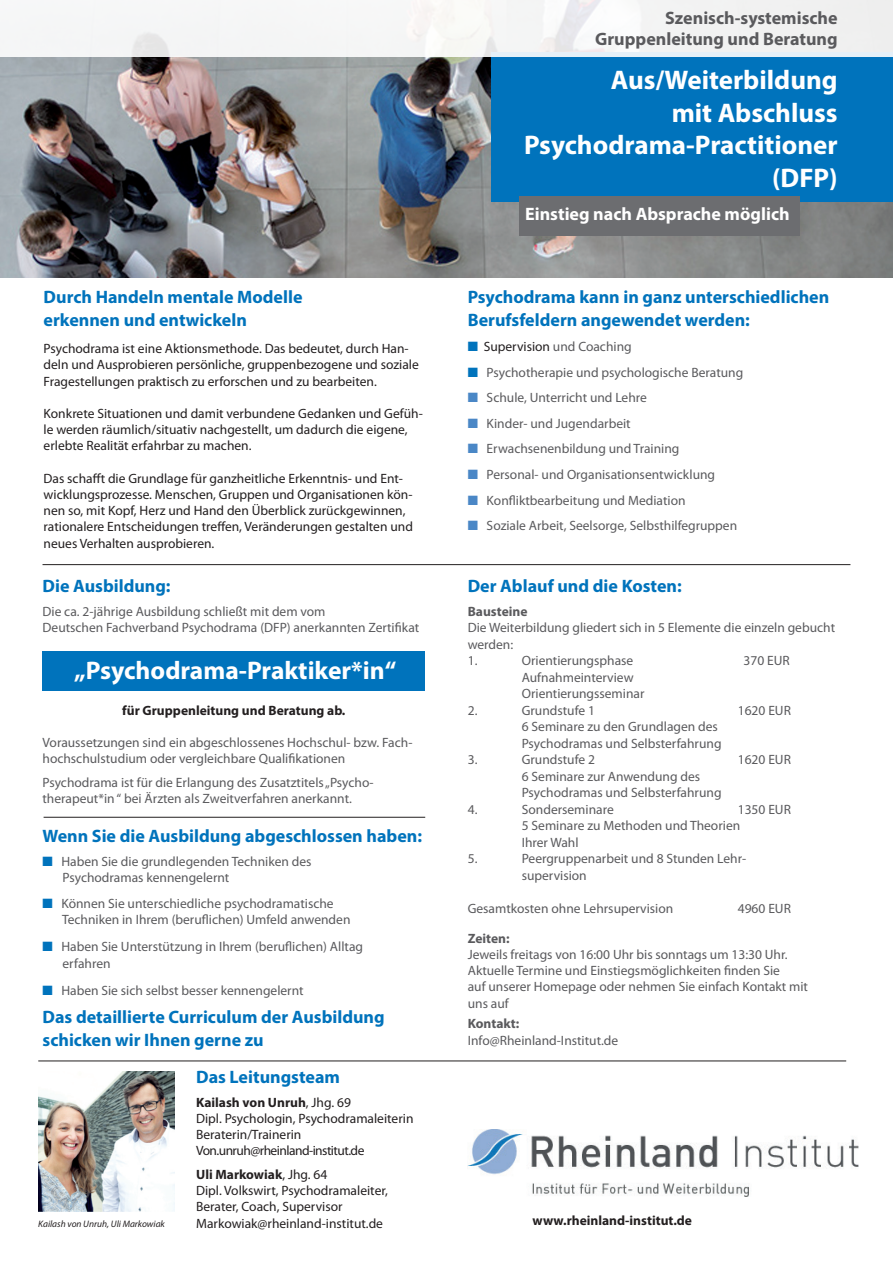
<style>
.page{position:relative;width:893px;height:1263px;background:#fff}
.page>*{position:absolute;margin:0;border:0;box-sizing:border-box;transform-origin:0 0}
.t1{font:700 27px/32.4px "Myriad Pro";color:#fff;text-align:right}
.t2{font:700 25.5px "Myriad Pro";color:#fff}
.t3{font:700 18px/22.5px "Myriad Pro";color:#0073bc}
.t4{font:700 18px/21px "Myriad Pro";color:#5a5a5d;text-align:right}
.t5{font:700 18px "Myriad Pro";color:#fff}
.t6{font:13.5px/16.5px "Myriad Pro";color:#5a5a5d}
.t7{font:13.5px/16.2px "Myriad Pro";color:#231f20}
.t8{font:700 13.5px "Myriad Pro";color:#231f20}
.t9{font:700 13.5px "Myriad Pro";color:#5a5a5d}
.t10{font:italic 9.45px "Myriad Pro";color:#231f20}
.s1{color:#0073bc}
.s2{color:#5a5a5d}
.s3{color:#4a87c6}
.s4{font-weight:700}
</style>
<div class="page">
<img style="left:0;top:56px;width:893px;height:221px">
<div style="left:491px;top:52px;width:402px;height:150px;background:#0073bc"></div>
<div style="left:0;top:0;width:893px;height:56px;background:#f5f5f5"></div>
<div style="left:519px;top:197px;width:280px;height:39px;background:#6c6d70"></div>
<div style="left:43px;top:651px;width:382px;height:40px;background:#0073bc"></div>
<hr style="left:44px;top:817px;width:381px;height:1px;background:#231f20">
<hr style="left:43px;top:564px;width:807px;height:1px;background:#231f20">
<hr style="left:38px;top:1060px;width:808px;height:1px;background:#231f20">
<img style="left:38px;top:1071px;width:136px;height:140px">
<img style="left:467px;top:1129px;width:391px;height:67px">
<h3 class="t4" style="left:595px;top:7px;width:244px">Szenisch-systemische<br>Gruppenleitung und Beratung</h3>
<h1 class="t1" style="left:524px;top:63px;width:315px">Aus/Weiterbildung<br>mit Abschluss<br>Psychodrama-Practitioner (DFP)</h1>
<h3 class="t3" style="left:44px;top:286px;width:260px">Durch Handeln mentale Modelle erkennen und entwickeln</h3>
<p class="t7" style="left:44px;top:341px;width:377px">Psychodrama ist eine Aktionsmethode. Das bedeutet, durch Han&shy;deln und Ausprobieren persönliche, gruppenbezogene und soziale<br>Fragestellungen praktisch zu erforschen und zu bearbeiten.</p>
<p class="t7" style="left:44px;top:406px;width:381px">Konkrete Situationen und damit verbundene Gedanken und Gefüh&shy;le werden räumlich/situativ nachgestellt, um dadurch die eigene, erlebte Realität erfahrbar zu machen.</p>
<p class="t7" style="left:44px;top:470px;width:371px">Das schafft die Grundlage für ganzheitliche Erkenntnis- und Ent&shy;wicklungsprozesse. Menschen, Gruppen und Organisationen kön&shy;nen so, mit Kopf, Herz und Hand den Überblick zurückgewinnen, rationalere Entscheidungen treffen, Veränderungen gestalten und neues Verhalten ausprobieren.</p>
<h3 class="t3" style="left:43px;top:574px;width:130px">Die Ausbildung:</h3>
<p class="t6" style="left:43px;top:603px;width:378px">Die ca. 2-jährige Ausbildung schließt mit dem vom<br>Deutschen Fachverband Psychodrama (DFP) anerkannten Zertifikat</p>
<h2 class="t2" style="left:74px;top:654px;width:324px">„Psychodrama-Praktiker*in“</h2>
<p class="t8" style="left:122px;top:701px;width:225px">für Gruppenleitung und Beratung ab.</p>
<p class="t6" style="left:43px;top:735px;width:371px">Voraussetzungen sind ein abgeschlossenes Hochschul- bzw. Fach&shy;hochschulstudium oder vergleichbare Qualifikationen</p>
<p class="t6" style="left:43px;top:775px;width:333px">Psychodrama ist für die Erlangung des Zusatztitels „Psycho&shy;therapeut*in “ bei Ärzten als Zweitverfahren anerkannt.</p>
<h3 class="t3" style="left:43px;top:824px;width:381px">Wenn Sie die Ausbildung abgeschlossen haben:</h3>
<p class="t6" style="left:63px;top:854px;width:251px;text-indent:-20px"><span class="s1">■</span> Haben Sie die grundlegenden Techniken des<br>Psychodramas kennengelernt</p>
<p class="t6" style="left:62px;top:895px;width:290px;text-indent:-19px"><span class="s1">■</span> Können Sie unterschiedliche psychodramatische<br>Techniken in Ihrem (beruflichen) Umfeld anwenden</p>
<p class="t6" style="left:63px;top:939px;width:302px;text-indent:-20px"><span class="s1">■</span> Haben Sie Unterstützung in Ihrem (beruflichen) Alltag erfahren</p>
<p class="t6" style="left:43px;top:982px;width:263px"><span class="s1">■</span> Haben Sie sich selbst besser kennengelernt</p>
<h3 class="t3" style="left:43px;top:1005px;width:344px">Das detaillierte Curriculum der Ausbildung schicken wir Ihnen gerne zu</h3>
<h3 class="t5" style="left:525px;top:202px;width:266px">Einstieg nach Absprache möglich</h3>
<h3 class="t3" style="left:468px;top:286px;width:363px">Psychodrama kann in ganz unterschiedlichen<br>Berufsfeldern angewendet werden:</h3>
<p class="t7" style="left:468px;top:339px;width:165px"><span class="s1">■</span> Supervision <span class="s2">und Coaching</span></p>
<p class="t6" style="left:468px;top:364px;width:277px"><span class="s1">■</span> Psychotherapie und psychologische Beratung</p>
<p class="t6" style="left:468px;top:390px;width:181px"><span class="s3">■</span> Schule, Unterricht und Lehre</p>
<p class="t6" style="left:468px;top:415px;width:164px"><span class="s3">■</span> Kinder- und Jugendarbeit</p>
<p class="t6" style="left:468px;top:441px;width:213px"><span class="s3">■</span> Erwachsenenbildung und Training</p>
<p class="t6" style="left:468px;top:466px;width:249px"><span class="s3">■</span> Personal- und Organisationsentwicklung</p>
<p class="t6" style="left:468px;top:492px;width:219px"><span class="s3">■</span> Konfliktbearbeitung und Mediation</p>
<p class="t6" style="left:468px;top:517px;width:271px"><span class="s3">■</span> Soziale Arbeit, Seelsorge, Selbsthilfegruppen</p>
<h3 class="t3" style="left:468px;top:574px;width:216px">Der Ablauf und die Kosten:</h3>
<p class="t9" style="left:468px;top:602px;width:61px">Bausteine</p>
<p class="t6" style="left:468px;top:620px;width:369px">Die Weiterbildung gliedert sich in 5 Elemente die einzeln gebucht werden:<br>1.</p>
<p class="t6" style="left:522px;top:653px;width:113px">Orientierungsphase</p>
<p class="t6" style="left:743px;top:653px;width:48px">370 EUR</p>
<p class="t6" style="left:522px;top:669px;width:124px">Aufnahmeinterview<br>Orientierungsseminar</p>
<p class="t6" style="left:468px;top:702px;width:11px">2.</p>
<p class="t6" style="left:522px;top:702px;width:75px">Grundstufe 1</p>
<p class="t6" style="left:738px;top:702px;width:55px">1620 EUR</p>
<p class="t6" style="left:522px;top:719px;width:201px">6 Seminare zu den Grundlagen des<br>Psychodramas und Selbsterfahrung</p>
<p class="t6" style="left:468px;top:752px;width:11px">3.</p>
<p class="t6" style="left:522px;top:752px;width:75px">Grundstufe 2</p>
<p class="t6" style="left:738px;top:752px;width:55px">1620 EUR</p>
<p class="t6" style="left:522px;top:768px;width:201px">6 Seminare zur Anwendung des<br>Psychodramas und Selbsterfahrung</p>
<p class="t6" style="left:468px;top:801px;width:11px">4.</p>
<p class="t6" style="left:522px;top:801px;width:94px">Sonderseminare</p>
<p class="t6" style="left:522px;top:801px;width:271px;text-indent:216px">1350 EUR<br>5 Seminare zu Methoden und Theorien<br>Ihrer Wahl</p>
<p class="t6" style="left:468px;top:851px;width:11px">5.</p>
<p class="t6" style="left:522px;top:851px;width:226px">Peergruppenarbeit und 8 Stunden Lehr&shy;supervision</p>
<p class="t6" style="left:468px;top:900px;width:207px">Gesamtkosten ohne Lehrsupervision</p>
<p class="t6" style="left:738px;top:900px;width:55px">4960 EUR</p>
<p class="t9" style="left:468px;top:929px;width:43px">Zeiten:</p>
<p class="t6" style="left:468px;top:947px;width:342px">Jeweils freitags von 16:00 Uhr bis sonntags um 13:30 Uhr.<br>Aktuelle Termine und Einstiegsmöglichkeiten finden Sie<br>auf unserer Homepage oder nehmen Sie einfach Kontakt mit uns auf</p>
<p class="t9" style="left:468px;top:1015px;width:53px">Kontakt:</p>
<p class="t6" style="left:468px;top:1032px;width:152px">Info@Rheinland-Institut.de</p>
<h3 class="t3" style="left:196px;top:1065px;width:145px">Das Leitungsteam</h3>
<p class="t7" style="left:196px;top:1094px;width:219px"><span class="s4">Kailash von Unruh</span>, Jhg. 69<br>Dipl. Psychologin, Psychodramaleiterin<br>Beraterin/Trainerin<br>Von.unruh@rheinland-institut.de</p>
<p class="t7" style="left:196px;top:1167px;width:193px"><span class="s4">Uli Markowiak</span>, Jhg. 64<br>Dipl. Volkswirt, Psychodramaleiter,<br>Berater, Coach, Supervisor</p>
<p class="t10" style="left:38px;top:1218px;width:128px">Kailash von Unruh, Uli Markowiak</p>
<p class="t7" style="left:196px;top:1215px;width:188px">Markowiak@rheinland-institut.de</p>
<p class="t8" style="left:533px;top:1211px;width:161px">www.rheinland-institut.de</p>
</div>
